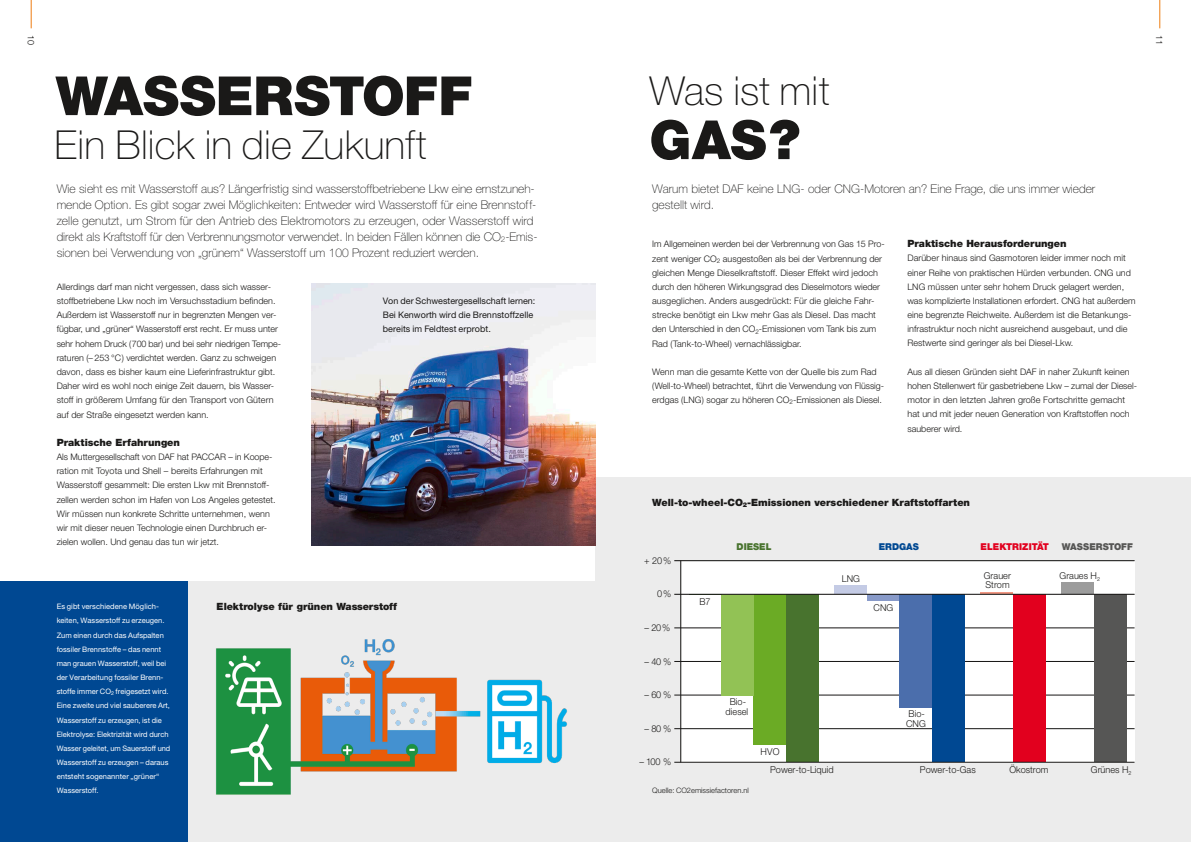
<style>
.page{position:relative;width:1191px;height:842px;background:#fff}
.page>*{position:absolute;margin:0;border:0;box-sizing:border-box;transform-origin:0 0}
._01_Heading_1{font:900 54px "Helvetica Neue LT Pro";letter-spacing:-.005em;color:#1a1918}
._01_Heading_1-2{font:100 40px "Helvetica Neue LT Pro";letter-spacing:.005em;color:#1a1918}
.Intro_Helv35_12_16{font:100 12px/16px "Helvetica Neue LT Std";color:#1a1918}
.Copy_o__Einzug_9pt_a{font:900 10px "Helvetica Neue LT Std";color:#1a1918}
.Intro_Helv35_12_16-2{font:900 10px "Helvetica Neue LT Pro";color:#1a1918}
.t1{font:300 9.5px/9.5px "Helvetica Neue LT Pro";color:#1a1918;scale:.96 1}
.t2{font:900 9.5px "Helvetica Neue LT Pro";letter-spacing:-.01em;color:#e2001e;scale:.96 1}
.t3{font:900 9.5px "Helvetica Neue LT Pro";color:#565655;scale:.96 1}
.t4{font:900 9.5px "Helvetica Neue LT Pro";color:#48732e;scale:.96 1}
.t5{font:900 9.5px "Helvetica Neue LT Pro";color:#004892;scale:.96 1}
.Copy_o__Einzug_9pt_a-2{font:300 9px/14.2px "Helvetica Neue LT Std";color:#1a1918}
._04_Body{font:9px/14.2px "Helvetica Neue LT Pro";letter-spacing:.005em;color:#1a1918}
._04_Body-2{font:300 9px "Helvetica Neue LT Pro";color:#1a1918}
._06_Kadertekst{font:7.5px/14.2px "Helvetica Neue LT Pro";color:#fff}
._06_Kadertekst-2{font:300 7.5px "Helvetica Neue LT Pro";color:#1a1918}
</style>
<div class="page">
<div style="left:595px;top:478px;width:596px;height:364px;background:#ececec"></div>
<img style="left:312px;top:283px;width:283px;height:262px">
<div style="left:187px;top:581px;width:408px;height:261px;background:#ececec"></div>
<div style="left:0;top:581px;width:187px;height:261px;background:#004892"></div>
<img style="left:216px;top:639px;width:351px;height:156px">
<div style="left:681px;top:561px;width:453px;height:201px;background:#fff"></div>
<hr style="left:674px;top:560px;width:460px;height:1px;background:#1a1918">
<hr style="left:674px;top:628px;width:460px;height:1px;background:#1a1918">
<hr style="left:674px;top:661px;width:460px;height:1px;background:#1a1918">
<hr style="left:674px;top:695px;width:460px;height:1px;background:#1a1918">
<hr style="left:674px;top:728px;width:460px;height:1px;background:#1a1918">
<hr style="left:680px;top:561px;width:1px;height:201px;background:#1a1918">
<div style="left:786px;top:594px;width:32px;height:168px;background:#48732e"></div>
<div style="left:753px;top:594px;width:33px;height:151px;background:#6bab25"></div>
<div style="left:721px;top:594px;width:32px;height:102px;background:#92c255"></div>
<div style="left:834px;top:585px;width:33px;height:9px;background:#c4cbe5"></div>
<div style="left:867px;top:594px;width:32px;height:7px;background:#889ac9"></div>
<div style="left:899px;top:594px;width:33px;height:113px;background:#4b6eac"></div>
<div style="left:932px;top:594px;width:32px;height:168px;background:#004892"></div>
<div style="left:1013px;top:594px;width:32px;height:168px;background:#e2001e"></div>
<div style="left:1061px;top:582px;width:33px;height:12px;background:#9c9c9c"></div>
<div style="left:1094px;top:594px;width:32px;height:168px;background:#565655"></div>
<hr style="left:980px;top:592px;width:33px;height:2px;background:#f29883">
<hr style="left:674px;top:594px;width:460px;height:1px;background:#1a1918">
<hr style="left:674px;top:762px;width:460px;height:1px;background:#1a1918">
<svg style="left:31px;top:0;width:1px;height:28px"></svg>
<svg style="left:1159px;top:0;width:1px;height:28px"></svg>
<p class="_04_Body-2" style="left:36px;top:35px;width:12px;rotate:90deg">10</p>
<p class="_04_Body-2" style="left:1165px;top:35px;width:12px;rotate:90deg">11</p>
<p class="_01_Heading_1" style="left:56px;top:64px;width:418px">WASSERSTOFF</p>
<p class="_01_Heading_1-2" style="left:54px;top:122px;width:374px">Ein Blick in die Zukunft</p>
<p class="Intro_Helv35_12_16" style="left:57px;top:181px;width:482px">Wie sieht es mit Wasserstoff aus? Längerfristig sind wasserstoffbetriebene Lkw eine ernstzuneh&shy;mende Option. Es gibt sogar zwei Möglichkeiten: Entweder wird Wasserstoff für eine Brennstoff&shy;zelle genutzt, um Strom für den Antrieb des Elektromotors zu erzeugen, oder Wasserstoff wird direkt als Kraftstoff für den Verbrennungsmotor verwendet. In beiden Fällen können die CO<sub>2</sub>-Emis&shy;sionen bei Verwendung von „grünem“ Wasserstoff um 100 Prozent reduziert werden.</p>
<p class="Copy_o__Einzug_9pt_a-2" style="left:57px;top:279px;width:226px">Allerdings darf man nicht vergessen, dass sich wasser&shy;stoffbetriebene Lkw noch im Versuchsstadium befinden.<br>Außerdem ist Wasserstoff nur in begrenzten Mengen ver&shy;fügbar, und „grüner“ Wasserstoff erst recht. Er muss unter sehr hohem Druck (700 bar) und bei sehr niedrigen Tempe&shy;raturen (– 253 °C) verdichtet werden. Ganz zu schweigen davon, dass es bisher kaum eine Lieferinfrastruktur gibt.<br>Daher wird es wohl noch einige Zeit dauern, bis Wasser&shy;stoff in größerem Umfang für den Transport von Gütern auf der Straße eingesetzt werden kann.</p>
<p class="Copy_o__Einzug_9pt_a" style="left:57px;top:436px;width:125px">Praktische Erfahrungen</p>
<p class="Copy_o__Einzug_9pt_a-2" style="left:57px;top:449px;width:220px">Als Muttergesellschaft von DAF hat PACCAR – in Koope&shy;ration mit Toyota und Shell – bereits Erfahrungen mit Wasserstoff gesammelt: Die ersten Lkw mit Brennstoff&shy;zellen werden schon im Hafen von Los Angeles getestet.<br>Wir müssen nun konkrete Schritte unternehmen, wenn wir mit dieser neuen Technologie einen Durchbruch er&shy;zielen wollen. Und genau das tun wir jetzt.</p>
<p class="_04_Body" style="left:383px;top:294px;width:154px">Von der Schwestergesellschaft lernen:<br>Bei Kenworth wird die Brennstoffzelle bereits im Feldtest erprobt.</p>
<p class="_06_Kadertekst" style="left:57px;top:599px;width:115px">Es gibt verschiedene Möglich&shy;keiten, Wasserstoff zu erzeugen.<br>Zum einen durch das Aufspalten fossiler Brennstoffe – das nennt man grauen Wasserstoff, weil bei der Verarbeitung fossiler Brenn&shy;stoffe immer CO<sub>2</sub> freigesetzt wird.<br>Eine zweite und viel sauberere Art,<br>Wasserstoff zu erzeugen, ist die<br>Elektrolyse: Elektrizität wird durch<br>Wasser geleitet, um Sauerstoff und<br>Wasserstoff zu erzeugen – daraus entsteht sogenannter „grüner“<br>Wasserstoff.</p>
<p class="Copy_o__Einzug_9pt_a" style="left:217px;top:600px;width:182px">Elektrolyse für grünen Wasserstoff</p>
<p class="_01_Heading_1-2" style="left:649px;top:68px;width:182px">Was ist mit</p>
<p class="_01_Heading_1" style="left:649px;top:108px;width:152px">GAS?</p>
<p class="Intro_Helv35_12_16" style="left:652px;top:181px;width:444px">Warum bietet DAF keine LNG- oder CNG-Motoren an? Eine Frage, die uns immer wieder</p>
<p class="Intro_Helv35_12_16" style="left:652px;top:197px;width:64px">gestellt wird.</p>
<p class="Copy_o__Einzug_9pt_a-2" style="left:652px;top:237px;width:234px">Im Allgemeinen werden bei der Verbrennung von Gas 15 Pro&shy;zent weniger CO<sub>2</sub> ausgestoßen als bei der Verbrennung der gleichen Menge Dieselkraftstoff. Dieser Effekt wird jedoch durch den höheren Wirkungsgrad des Dieselmotors wieder ausgeglichen. Anders ausgedrückt: Für die gleiche Fahr&shy;strecke benötigt ein Lkw mehr Gas als Diesel. Das macht den Unterschied in den CO<sub>2</sub>-Emissionen vom Tank bis zum Rad (Tank-to-Wheel) vernachlässigbar.</p>
<p class="Copy_o__Einzug_9pt_a-2" style="left:652px;top:364px;width:232px">Wenn man die gesamte Kette von der Quelle bis zum Rad (Well-to-Wheel) betrachtet, führt die Verwendung von Flüssig&shy;erdgas (LNG) sogar zu höheren CO<sub>2</sub>-Emissionen als Diesel.</p>
<p class="Copy_o__Einzug_9pt_a" style="left:907px;top:238px;width:161px">Praktische Herausforderungen</p>
<p class="Copy_o__Einzug_9pt_a-2" style="left:907px;top:251px;width:229px">Darüber hinaus sind Gasmotoren leider immer noch mit einer Reihe von praktischen Hürden verbunden. CNG und LNG müssen unter sehr hohem Druck gelagert werden, was komplizierte Installationen erfordert. CNG hat außerdem eine begrenzte Reichweite. Außerdem ist die Betankungs&shy;infrastruktur noch nicht ausreichend ausgebaut, und die Restwerte sind geringer als bei Diesel-Lkw.</p>
<p class="Copy_o__Einzug_9pt_a-2" style="left:907px;top:364px;width:231px">Aus all diesen Gründen sieht DAF in naher Zukunft keinen hohen Stellenwert für gasbetriebene Lkw – zumal der Diesel&shy;motor in den letzten Jahren große Fortschritte gemacht hat und mit jeder neuen Generation von Kraftstoffen noch sauberer wird.</p>
<p class="Intro_Helv35_12_16-2" style="left:652px;top:497px;width:319px">Well-to-wheel-CO<sub>2</sub>-Emissionen verschiedener Kraftstoffarten</p>
<p class="t1" style="left:644px;top:555px;width:30px">+ 20%</p>
<p class="t1" style="left:657px;top:589px;width:16px">0%</p>
<p class="t1" style="left:644px;top:623px;width:28px">– 20%</p>
<p class="t1" style="left:644px;top:656px;width:29px">– 40%</p>
<p class="t1" style="left:644px;top:690px;width:29px">– 60%</p>
<p class="t1" style="left:644px;top:723px;width:29px">– 80%</p>
<p class="t1" style="left:639px;top:757px;width:34px">– 100 %</p>
<p class="t1" style="left:699px;top:597px;width:13px">B7</p>
<p class="t4" style="left:736px;top:541px;width:38px">DIESEL</p>
<p class="t5" style="left:878px;top:541px;width:43px">ERDGAS</p>
<p class="t2" style="left:980px;top:541px;width:73px">ELEKTRIZITÄT</p>
<p class="t3" style="left:1061px;top:541px;width:76px">WASSERSTOFF</p>
<p class="t1" style="left:842px;top:574px;width:20px">LNG</p>
<p class="t1" style="left:873px;top:603px;width:22px">CNG</p>
<p class="t1" style="left:983px;top:570px;width:30px">Grauer<br>Strom</p>
<p class="t1" style="left:1059px;top:570px;width:44px">Graues H<sub>2</sub></p>
<p class="t1" style="left:725px;top:697px;width:25px;text-align:center">Bio&shy;diesel</p>
<p class="t1" style="left:770px;top:742px;width:68px;line-height:17.9px;text-indent:-10px">HVO<br>Power-to-Liquid</p>
<p class="t1" style="left:906px;top:709px;width:22px">Bio-<br>CNG</p>
<p class="t1" style="left:920px;top:764px;width:60px">Power-to-Gas</p>
<p class="t1" style="left:1009px;top:764px;width:42px">Ökostrom</p>
<p class="t1" style="left:1091px;top:764px;width:44px">Grünes H<sub>2</sub></p>
<p class="_06_Kadertekst-2" style="left:652px;top:786px;width:98px">Quelle: CO2emissiefactoren.nl</p>
</div>
